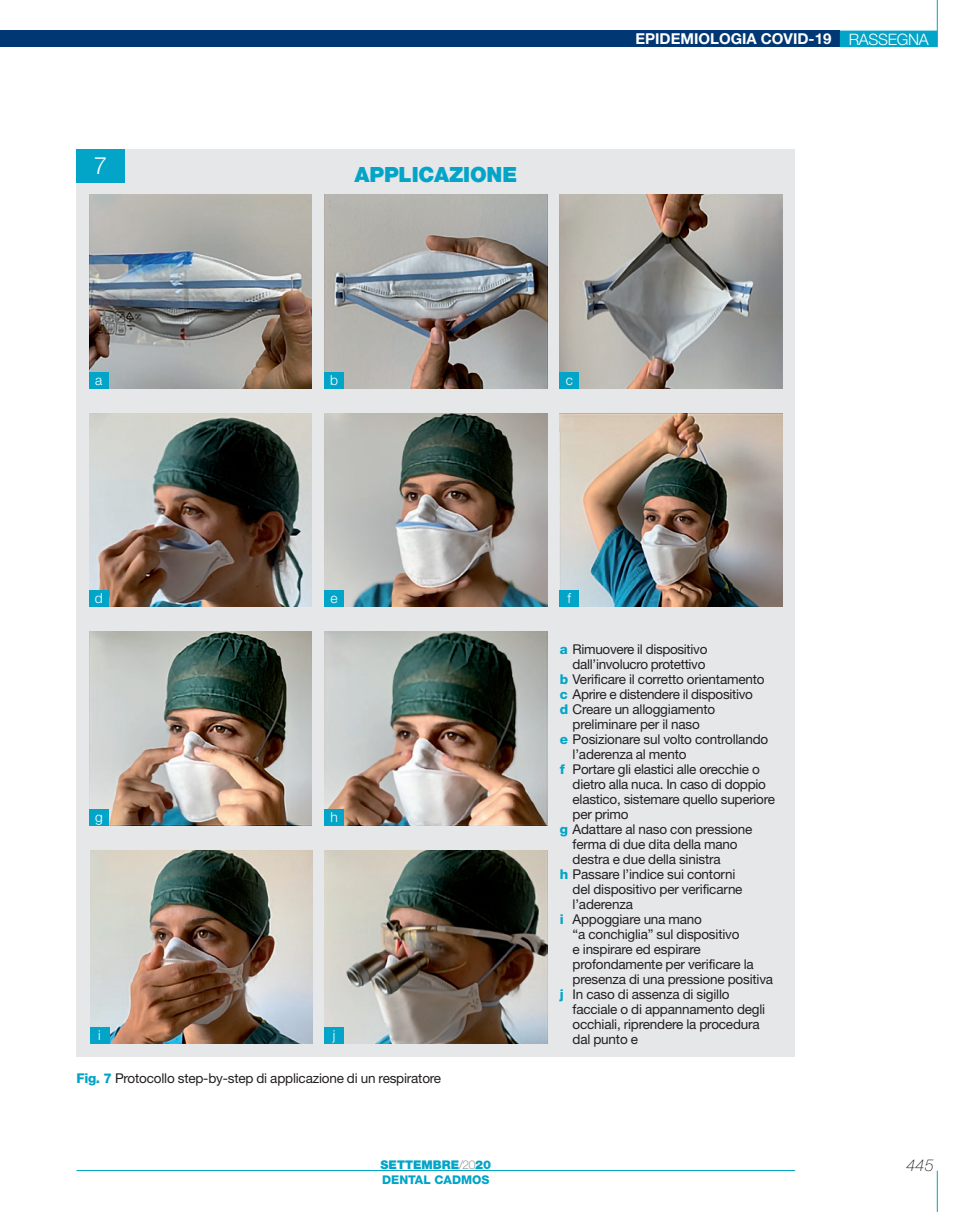
<style>
.page{position:relative;width:978px;height:1212px;background:#fff}
.page>*{position:absolute;margin:0;border:0;box-sizing:border-box;transform-origin:0 0}
.sezione{font:300 24px "Helvetica Neue LT Std";color:#fff}
.t1{font:900 21px "Helvetica Neue LT Std";letter-spacing:-.01em;color:#02a4c7}
.t2{font:italic 100 16.35px "Helvetica Neue LT Std";color:#231f20}
.t3{font:700 15px "Helvetica Neue LT Std";color:#fff}
.t4{font:300 13.8px "Helvetica Neue LT Std";color:#fff}
.didascalia{font:13.5px/15px "Helvetica Neue LT Std";letter-spacing:-.015em;color:#231f20}
.t5{font:900 12px "Helvetica Neue LT Std";color:#02a4c7}
.t6{font:800 12px "Helvetica Neue LT Std";color:#02a4c7}
.s1{font-weight:300;font-size:15.75px}
.s2{font-weight:800;color:#02a4c7}
.s3{font-weight:100;color:#6c6d70}
.s4{font-style:inherit}
</style>
<div class="page">
<div style="left:0;top:31px;width:840px;height:16px;background:#013874"></div>
<div style="left:840px;top:31px;width:97px;height:16px;background:#02a4c7"></div>
<hr style="left:937px;top:1171px;width:1px;height:41px;background:#02a4c7">
<hr style="left:937px;top:0;width:1px;height:47px;background:#02a4c7">
<hr style="left:77px;top:1170px;width:718px;height:1px;background:#02a4c7">
<div style="left:77px;top:149px;width:718px;height:907px;background:#e6e7e9"></div>
<img style="left:89px;top:195px;width:223px;height:193px">
<img style="left:560px;top:195px;width:222px;height:193px">
<div style="left:77px;top:149px;width:48px;height:33px;background:#02a4c7"></div>
<div style="left:89px;top:372px;width:19px;height:16px;background:#02a4c7"></div>
<div style="left:560px;top:372px;width:19px;height:16px;background:#02a4c7"></div>
<img style="left:90px;top:850px;width:223px;height:194px">
<div style="left:90px;top:1027px;width:19px;height:17px;background:#02a4c7"></div>
<img style="left:89px;top:632px;width:223px;height:193px">
<div style="left:89px;top:809px;width:19px;height:16px;background:#02a4c7"></div>
<img style="left:89px;top:413px;width:223px;height:194px">
<img style="left:560px;top:413px;width:222px;height:194px">
<div style="left:89px;top:590px;width:19px;height:17px;background:#02a4c7"></div>
<img style="left:325px;top:195px;width:222px;height:193px">
<div style="left:325px;top:372px;width:19px;height:16px;background:#02a4c7"></div>
<img style="left:325px;top:850px;width:222px;height:194px">
<div style="left:325px;top:1027px;width:19px;height:17px;background:#02a4c7"></div>
<img style="left:325px;top:632px;width:222px;height:193px">
<div style="left:325px;top:809px;width:19px;height:16px;background:#02a4c7"></div>
<img style="left:325px;top:413px;width:222px;height:194px">
<div style="left:325px;top:590px;width:19px;height:17px;background:#02a4c7"></div>
<div style="left:560px;top:590px;width:19px;height:17px;background:#02a4c7"></div>
<p class="sezione" style="left:94px;top:151px;width:15px">7</p>
<p class="t1" style="left:355px;top:162px;width:164px">APPLICAZIONE</p>
<p class="t3" style="left:635px;top:30px;width:295px">EPIDEMIOLOGIA COVID-19 <span class="s1">RASSEGNA</span></p>
<p class="t4" style="left:330px;top:371px;width:9px">b</p>
<p class="t4" style="left:95px;top:371px;width:9px">a</p>
<p class="t4" style="left:566px;top:371px;width:9px">c</p>
<p class="t4" style="left:95px;top:590px;width:9px">d</p>
<p class="t4" style="left:331px;top:590px;width:9px">e</p>
<p class="t4" style="left:568px;top:590px;width:5px">f</p>
<p class="t4" style="left:95px;top:808px;width:9px">g</p>
<p class="t4" style="left:98px;top:1027px;width:4px">i</p>
<p class="t4" style="left:330px;top:808px;width:9px">h</p>
<p class="t4" style="left:333px;top:1027px;width:4px">j</p>
<p class="didascalia" style="left:77px;top:1070px;width:366px"><span class="s2">Fig. 7</span> Protocollo step-by-step di applicazione di un respiratore</p>
<p class="didascalia" style="left:560px;top:642px;width:149px;text-align:right"><span class="s2">a</span> Rimuovere il dispositivo dall’involucro protettivo</p>
<p class="didascalia" style="left:560px;top:672px;width:206px"><span class="s2">b</span> Verificare il corretto orientamento</p>
<p class="didascalia" style="left:560px;top:687px;width:195px"><span class="s2">c</span> Aprire e distendere il dispositivo</p>
<p class="didascalia" style="left:560px;top:702px;width:157px;text-align:center"><span class="s2">d</span> Creare un alloggiamento preliminare per il naso</p>
<p class="didascalia" style="left:573px;top:732px;width:197px;text-indent:-13px"><span class="s2">e</span> Posizionare sul volto controllando l’aderenza al mento</p>
<p class="didascalia" style="left:573px;top:762px;width:204px;text-indent:-13px"><span class="s2">f</span> Portare gli elastici alle orecchie o dietro alla nuca. In caso di doppio elastico, sistemare quello superiore per primo</p>
<p class="didascalia" style="left:573px;top:822px;width:181px;text-indent:-13px"><span class="s2">g</span> Adattare al naso con pressione ferma di due dita della mano destra e due della sinistra</p>
<p class="didascalia" style="left:573px;top:867px;width:171px;text-indent:-13px"><span class="s2">h</span> Passare l’indice sui contorni del dispositivo per verificarne l’aderenza</p>
<p class="didascalia" style="left:573px;top:912px;width:202px;text-indent:-13px"><span class="s2">i</span> Appoggiare una mano<br>“a conchiglia” sul dispositivo<br>e inspirare ed espirare profondamente per verificare la presenza di una pressione positiva</p>
<p class="didascalia" style="left:573px;top:987px;width:194px;text-indent:-13px"><span class="s2">j</span> In caso di assenza di sigillo facciale o di appannamento degli occhiali, riprendere la procedura dal punto e</p>
<p class="t5" style="left:381px;top:1157px;width:112px">SETTEMBRE<span class="s3">/20</span><span class="s4">20</span></p>
<p class="t2" style="left:906px;top:1155px;width:29px">445</p>
<p class="t6" style="left:382px;top:1172px;width:109px">DENTAL CADMOS</p>
</div>
